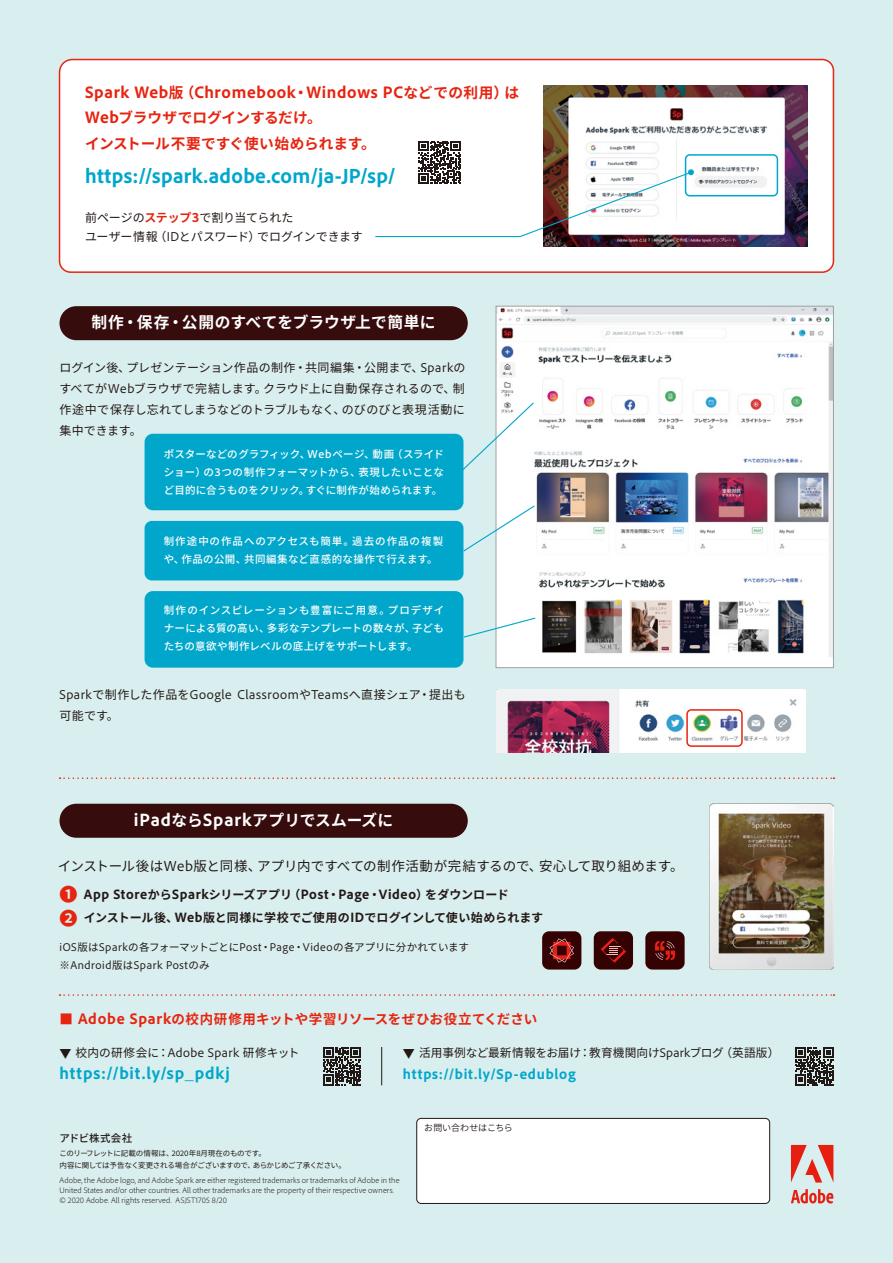
<style>
.page{position:relative;width:893px;height:1263px;background:#d9eeee}
.page>*{position:absolute;margin:0;border:0;box-sizing:border-box;transform-origin:0 0}
.t1{font:800 18px "Adobe Clean Han";letter-spacing:.02em;color:#00a7cb}
.t2{font:800 15.75px "Adobe Clean Han";letter-spacing:.035em;color:#fff}
.t3{font:800 14.7px/25.5px "Adobe Clean Han";letter-spacing:.03em;color:#e72410}
.t4{font:800 14.7px "Adobe Clean Han";letter-spacing:.06em;color:#00a7cb}
.t5{font:13.5px "Adobe Clean Han";letter-spacing:.005em;color:#221815}
.t6{font:800 13.5px "Adobe Clean Han";letter-spacing:.04em;color:#e72410}
.t7{font:800 12.6px "Adobe Clean Han";letter-spacing:.06em;color:#00a7cb}
.t8{font:12px/21px "Adobe Clean Han";letter-spacing:.015em;color:#221815;text-align:justify}
.t9{font:800 12px/23.5px "Adobe Clean Han";letter-spacing:.03em;color:#221815}
.t10{font:12px/21px "Adobe Clean Han";letter-spacing:.04em;color:#221815}
.t11{font:12px/19.5px "Adobe Clean Han";letter-spacing:-.005em;color:#221815}
.t12{font:11.7px "Adobe Clean Han";letter-spacing:.01em;color:#221815}
.t13{font:11.7px "Adobe Clean Han";letter-spacing:.035em;color:#221815}
.t14{font:700 10.5px/18px "Adobe Clean Han";letter-spacing:.025em;color:#fff;text-align:justify}
.t15{font:10.5px/18px "Adobe Clean Han";letter-spacing:.045em;color:#221815}
.t16{font:700 10.5px/18px "Adobe Clean Han";letter-spacing:.055em;color:#fff}
.t17{font:700 10.5px "Adobe Clean Han";letter-spacing:.01em;color:#221815}
.t18{font:9px "Adobe Clean Han";letter-spacing:-.01em;color:#221815}
.t19{font:300 7.5px/9.8px "Adobe Clean Han";letter-spacing:.015em;color:#221815}
.t20{font:7.5px/12px "Adobe Clean Han";letter-spacing:-.03em;color:#221815}
.s1{font-weight:800;color:#e72410}
.s2{font-size:18px;color:#e72410}
.s3{font-family:"Koz Go Pr 6 N";font-weight:400}
.s4{font-size:12px}
</style>
<div class="page">
<img style="left:498px;top:308px;width:334px;height:358px">
<div style="left:496px;top:306px;width:338px;height:362px;border:1px solid #9fa0a0"></div>
<svg style="left:462px;top:504px;width:74px;height:49px"></svg>
<svg style="left:463px;top:617px;width:74px;height:21px"></svg>
<div style="left:145px;top:591px;width:318px;height:77px;background:#00a7cb;border-radius:8px"></div>
<div style="left:145px;top:521px;width:318px;height:59px;background:#00a7cb;border-radius:7px"></div>
<div style="left:58px;top:58px;width:777px;height:215px;background:#fff"></div>
<div style="left:417px;top:1118px;width:353px;height:85px;background:#fff;border-radius:4px"></div>
<div style="left:416px;top:1118px;width:354px;height:86px;border:1px solid #221815;border-radius:4px"></div>
<svg style="left:791px;top:1145px;width:42px;height:37px"></svg>
<svg style="left:791px;top:1189px;width:42px;height:14px"></svg>
<div style="left:60px;top:306px;width:408px;height:34px;background:#360c0d;border-radius:17px"></div>
<div style="left:60px;top:804px;width:408px;height:34px;background:#360c0d;border-radius:17px"></div>
<img style="left:543px;top:85px;width:265px;height:162px">
<svg style="left:60px;top:777px;width:774px;height:2px"></svg>
<svg style="left:60px;top:994px;width:774px;height:2px"></svg>
<div style="left:594px;top:931px;width:39px;height:38px;background:#350204;border-radius:7px"></div>
<svg style="left:601px;top:938px;width:25px;height:25px"></svg>
<div style="left:542px;top:931px;width:39px;height:38px;background:#350204;border-radius:7px"></div>
<svg style="left:550px;top:938px;width:24px;height:25px"></svg>
<div style="left:645px;top:931px;width:40px;height:38px;background:#350204;border-radius:7px"></div>
<svg style="left:655px;top:941px;width:20px;height:19px"></svg>
<svg style="left:461px;top:401px;width:74px;height:70px"></svg>
<div style="left:145px;top:434px;width:318px;height:76px;background:#00a7cb;border-radius:8px"></div>
<img style="left:710px;top:804px;width:123px;height:165px">
<hr style="left:381px;top:1047px;width:1px;height:38px;background:#221815">
<img style="left:496px;top:689px;width:309px;height:64px">
<svg style="left:323px;top:1047px;width:38px;height:38px"></svg>
<div style="left:685px;top:154px;width:93px;height:42px;border:2px solid #00a7cb;border-radius:4px"></div>
<div style="left:686px;top:709px;width:57px;height:38px;border:2px solid #e72410;border-radius:4px"></div>
<svg style="left:374px;top:141px;width:320px;height:97px;background:#e0dede"></svg>
<svg style="left:795px;top:1047px;width:38px;height:38px"></svg>
<h3 class="t3" style="left:85px;top:80px;width:435px">Spark Web版（Chromebook・Windows PCなどでの利用）は<br>Webブラウザでログインするだけ。<br>インストール不要ですぐ使い始められます。</h3>
<h1 class="t1" style="left:85px;top:166px;width:312px">https://spark.adobe.com/ja-JP/sp/</h1>
<h3 class="t11" style="left:85px;top:208px;width:279px">前ページの<span class="s1">ステップ3</span>で割り当てられた<br>ユーザー情報（IDとパスワード）でログインできます</h3>
<h2 class="t2" style="left:91px;top:313px;width:346px">制作・保存・公開のすべてをブラウザ上で簡単に</h2>
<h3 class="t8" style="left:59px;top:357px;width:408px">ログイン後、プレゼンテーション作品の制作・共同編集・公開まで、SparkのすべてがWebブラウザで完結します。クラウド上に自動保存されるので、制作途中で保存し忘れてしまうなどのトラブルもなく、のびのびと表現活動に集中できます。</h3>
<h3 class="t14" style="left:164px;top:445px;width:282px">ポスターなどのグラフィック、Webページ、動画（スライドショー）の3つの制作フォーマットから、表現したいことなど目的に合うものをクリック。すぐに制作が始められます。</h3>
<h3 class="t16" style="left:164px;top:532px;width:281px">制作途中の作品へのアクセスも簡単。過去の作品の複製や、作品の公開、共同編集など直感的な操作で行えます。</h3>
<h3 class="t14" style="left:164px;top:601px;width:282px">制作のインスピレーションも豊富にご用意。プロデザイナーによる質の高い、多彩なテンプレートの数々が、子どもたちの意欲や制作レベルの底上げをサポートします。</h3>
<h3 class="t10" style="left:59px;top:685px;width:408px">Sparkで制作した作品をGoogle ClassroomやTeamsへ直接シェア・提出も可能です。</h3>
<h2 class="t2" style="left:134px;top:811px;width:261px">iPadならSparkアプリでスムーズに</h2>
<h3 class="t5" style="left:58px;top:858px;width:627px">インストール後はWeb版と同様、アプリ内ですべての制作活動が完結するので、安心して取り組めます。</h3>
<h3 class="t9" style="left:59px;top:883px;width:485px"><span class="s2">❶</span> App StoreからSparkシリーズアプリ（Post・Page・Video）をダウンロード<br><span class="s2">❷</span> インストール後、Web版と同様に学校でご使用のIDでログインして使い始められます</h3>
<h3 class="t15" style="left:60px;top:939px;width:411px">iOS版はSparkの各フォーマットごとにPost・Page・Videoの各アプリに分かれています※Android版はSpark Postのみ</h3>
<h3 class="t6" style="left:60px;top:1011px;width:479px"><span class="s3">■</span> Adobe Sparkの校内研修用キットや学習リソースをぜひお役立てください</h3>
<h3 class="t13" style="left:60px;top:1046px;width:242px"><span class="s4">▼</span> 校内の研修会に：Adobe Spark 研修キット</h3>
<h3 class="t4" style="left:60px;top:1065px;width:172px">https://bit.ly/sp_pdkj</h3>
<h3 class="t17" style="left:59px;top:1133px;width:74px">アドビ株式会社</h3>
<h3 class="t12" style="left:403px;top:1046px;width:378px"><span class="s4">▼</span> 活用事例など最新情報をお届け：教育機関向けSparkブログ（英語版）</h3>
<h3 class="t7" style="left:403px;top:1067px;width:174px">https://bit.ly/Sp-edublog</h3>
<p class="t18" style="left:424px;top:1123px;width:90px">お問い合わせはこちら</p>
<p class="t20" style="left:60px;top:1147px;width:288px">このリーフレットに記載の情報は、2020年8月現在のものです。<br>内容に関しては予告なく変更される場合がございますので、あらかじめご了承ください。</p>
<p class="t19" style="left:60px;top:1175px;width:341px">Adobe, the Adobe logo, and Adobe Spark are either registered trademarks or trademarks of Adobe in the<br>United States and/or other countries. All other trademarks are the property of their respective owners. © 2020 Adobe. All rights reserved. ASJST1705 8/20</p>
</div>
